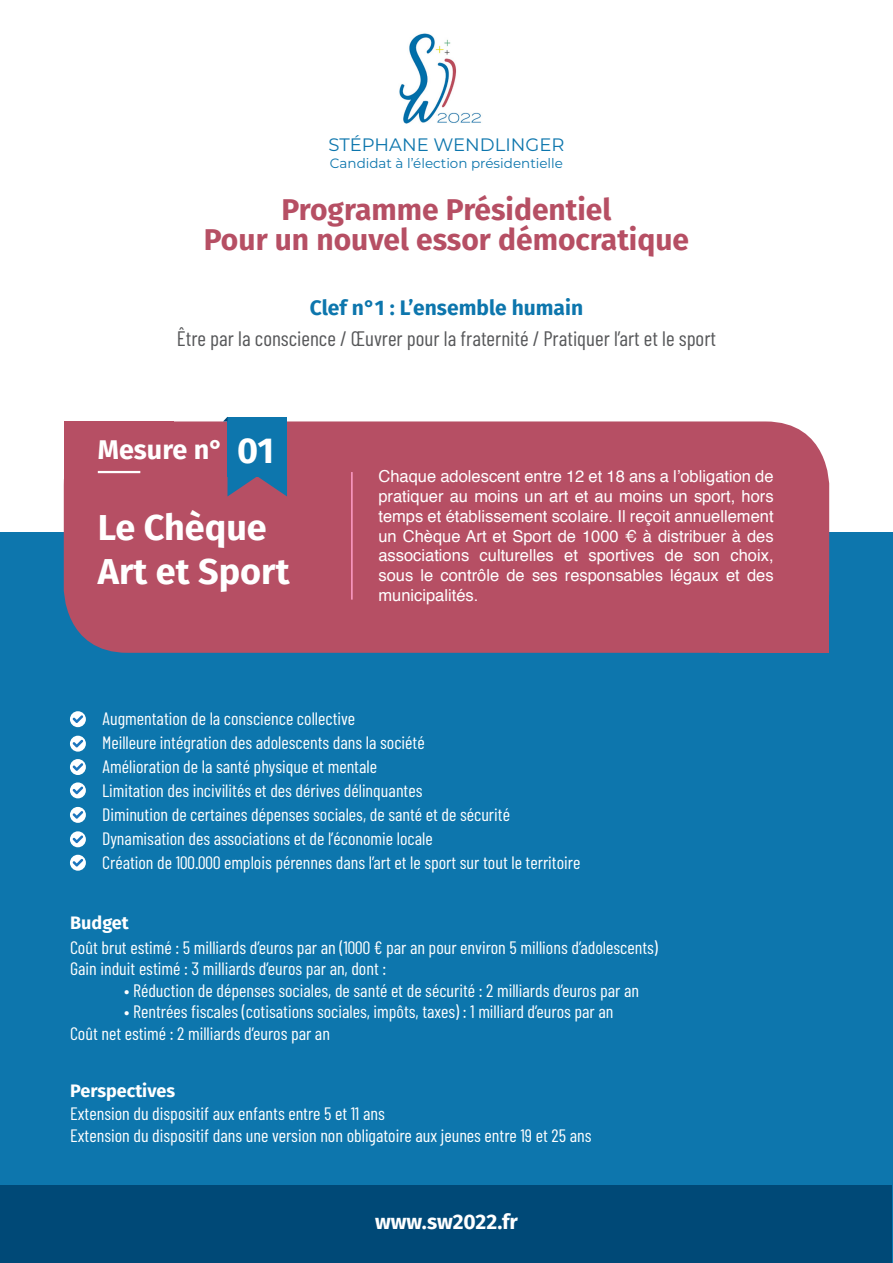
<style>
.page{position:relative;width:893px;height:1263px;background:#0d76ad}
.page>*{position:absolute;margin:0;border:0;box-sizing:border-box;transform-origin:0 0}
.t1{font:700 36px "Fira Sans";color:#fff}
.Titre_principal{font:700 30px "Fira Sans";color:#b64f64}
.Titre_Mesure____Fira{font:700 27px "Fira Sans";color:#fff}
.Contenu____Gris_80{font:21px "Barlow Condensed";color:#57585a}
.Titre_Clef{font:700 21px "Fira Sans";color:#0d76ad}
.Adresse_Web____Blanc{font:700 21px "Fira Sans";color:#fff}
.Contenu_2____Barlow{font:18px "Barlow Condensed";color:#fff}
.Contenu____Barlow-Bl{font:18px "Barlow Condensed";color:#fff}
.Nom_Candidat____Mont{font:18px "Montserrat";color:#0d76ad}
.Paragraph____Blanc{font:700 18px "Fira Sans";color:#fff}
.Texte_Blanc{font:16.5px/19.8px "Helvetica";color:#fff;text-align:justify}
.t2{font:13.5px "Montserrat";color:#0d76ad}
</style>
<div class="page">
<div style="left:0;top:0;width:893px;height:531px;background:#fff"></div>
<div style="left:64px;top:421px;width:765px;height:232px;background:#b64f64;border-radius:64px"></div>
<div style="left:719px;top:543px;width:109px;height:110px;background:#b64f64"></div>
<div style="left:64px;top:421px;width:109px;height:110px;background:#b64f64"></div>
<div style="left:227px;top:417px;width:60px;height:59px;background:#0d76ad"></div>
<div style="left:1px;top:1185px;width:891px;height:77px;background:#004977"></div>
<img style="left:399px;top:33px;width:82px;height:91px">
<hr style="left:98px;top:471px;width:42px;height:2px;background:#fff">
<svg style="left:70px;top:711px;width:16px;height:16px"></svg>
<svg style="left:73px;top:715px;width:10px;height:8px"></svg>
<svg style="left:70px;top:736px;width:16px;height:16px"></svg>
<svg style="left:73px;top:740px;width:10px;height:8px"></svg>
<svg style="left:70px;top:759px;width:16px;height:16px"></svg>
<svg style="left:73px;top:763px;width:10px;height:8px"></svg>
<svg style="left:70px;top:782px;width:16px;height:16px"></svg>
<svg style="left:73px;top:786px;width:10px;height:8px"></svg>
<svg style="left:70px;top:807px;width:16px;height:16px"></svg>
<svg style="left:73px;top:811px;width:10px;height:8px"></svg>
<svg style="left:70px;top:831px;width:16px;height:16px"></svg>
<svg style="left:73px;top:835px;width:10px;height:8px"></svg>
<svg style="left:70px;top:855px;width:16px;height:16px"></svg>
<svg style="left:73px;top:859px;width:10px;height:8px"></svg>
<svg style="left:227px;top:476px;width:60px;height:20px"></svg>
<hr style="left:351px;top:472px;width:2px;height:128px;background:#fff">
<p class="Nom_Candidat____Mont" style="left:329px;top:133px;width:237px">STÉPHANE WENDLINGER</p>
<p class="t2" style="left:330px;top:154px;width:235px">Candidat à l’élection présidentielle</p>
<p class="Titre_principal" style="left:282px;top:185px;width:331px">Programme Présidentiel</p>
<p class="Titre_principal" style="left:204px;top:215px;width:487px">Pour un nouvel essor démocratique</p>
<p class="Titre_Clef" style="left:310px;top:290px;width:275px">Clef n°1 : L’ensemble humain</p>
<p class="Contenu____Gris_80" style="left:177px;top:326px;width:541px">Être par la conscience / Œuvrer pour la fraternité / Pratiquer l’art et le sport</p>
<p class="Titre_Mesure____Fira" style="left:98px;top:427px;width:127px">Mesure n°</p>
<p class="t1" style="left:237px;top:420px;width:38px">01</p>
<p class="t1" style="left:98px;top:497px;width:171px">Le Chèque</p>
<p class="t1" style="left:98px;top:541px;width:193px">Art et Sport</p>
<p class="Texte_Blanc" style="left:378px;top:467px;width:397px">Chaque adolescent entre 12 et 18 ans a l’obligation de pratiquer au moins un art et au moins un sport, hors temps et établissement scolaire. Il reçoit annuellement un Chèque Art et Sport de 1000 € à distribuer à des associations culturelles et sportives de son choix, sous le contrôle de ses responsables légaux et des municipalités.</p>
<p class="Contenu____Barlow-Bl" style="left:102px;top:707px;width:255px">Augmentation de la conscience collective</p>
<p class="Contenu____Barlow-Bl" style="left:102px;top:731px;width:324px">Meilleure intégration des adolescents dans la société</p>
<p class="Contenu____Barlow-Bl" style="left:102px;top:755px;width:277px">Amélioration de la santé physique et mentale</p>
<p class="Contenu____Barlow-Bl" style="left:102px;top:779px;width:322px">Limitation des incivilités et des dérives délinquantes</p>
<p class="Contenu____Barlow-Bl" style="left:102px;top:803px;width:409px">Diminution de certaines dépenses sociales, de santé et de sécurité</p>
<p class="Contenu____Barlow-Bl" style="left:102px;top:827px;width:332px">Dynamisation des associations et de l’économie locale</p>
<p class="Contenu____Barlow-Bl" style="left:102px;top:851px;width:480px">Création de 100.000 emplois pérennes dans l’art et le sport sur tout le territoire</p>
<p class="Paragraph____Blanc" style="left:70px;top:907px;width:60px">Budget</p>
<p class="Contenu_2____Barlow" style="left:70px;top:936px;width:589px">Coût brut estimé : 5 milliards d’euros par an (1000 € par an pour environ 5 millions d’adolescents)</p>
<p class="Contenu_2____Barlow" style="left:70px;top:957px;width:318px">Gain induit estimé : 3 milliards d’euros par an, dont :</p>
<p class="Contenu_2____Barlow" style="left:124px;top:979px;width:516px">• Réduction de dépenses sociales, de santé et de sécurité : 2 milliards d’euros par an</p>
<p class="Contenu_2____Barlow" style="left:124px;top:1001px;width:491px">• Rentrées fiscales (cotisations sociales, impôts, taxes) : 1 milliard d’euros par an</p>
<p class="Contenu_2____Barlow" style="left:70px;top:1022px;width:261px">Coût net estimé : 2 milliards d’euros par an</p>
<p class="Paragraph____Blanc" style="left:70px;top:1075px;width:106px">Perspectives</p>
<p class="Contenu_2____Barlow" style="left:70px;top:1103px;width:316px">Extension du dispositif aux enfants entre 5 et 11 ans</p>
<p class="Contenu_2____Barlow" style="left:70px;top:1124px;width:523px">Extension du dispositif dans une version non obligatoire aux jeunes entre 19 et 25 ans</p>
<p class="Adresse_Web____Blanc" style="left:375px;top:1204px;width:144px">www.sw2022.fr</p>
</div>
